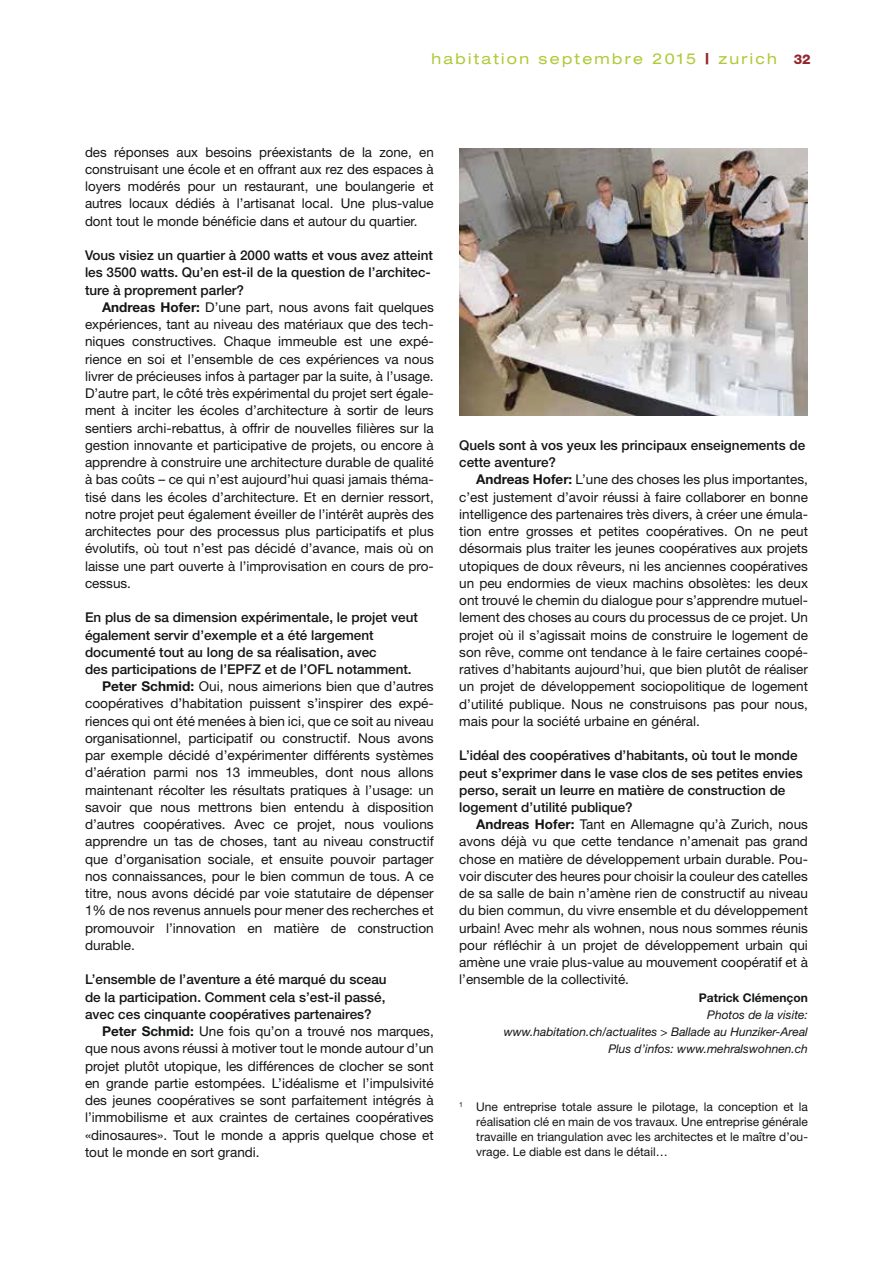
<style>
.page{position:relative;width:893px;height:1263px;background:#fff}
.page>*{position:absolute;margin:0;border:0;box-sizing:border-box;transform-origin:0 0}
.t1{font:expanded 15px "Helvetica Neue";letter-spacing:.15em;color:#aeca36}
.t2{font:13.5px/17.2px "Helvetica Neue";color:#131615;text-align:justify}
.t3{font:500 13.5px/17.2px "Helvetica Neue";color:#131615}
.t4{font:12px/15px "Helvetica Neue";color:#131615;text-align:justify}
.t5{font:italic 12px/17.2px "Helvetica Neue";color:#131615;text-align:right}
.t6{font:700 12px "Helvetica Neue";color:#131615}
.s1{font-weight:800;color:#94242c}
.s2{font-weight:800;font-stretch:normal;font-size:13.5px;color:#94242c}
.s3{font-weight:700}
</style>
<div class="page">
<img style="left:459px;top:149px;width:349px;height:266px">
<p class="t1" style="left:431px;top:54px;width:380px">habitation septembre 2015 <span class="s1">|</span> zurich <span class="s2">32</span></p>
<p class="t2" style="left:85px;top:145px;width:350px">des réponses aux besoins préexistants de la zone, en construisant une école et en offrant aux rez des espaces à loyers modérés pour un restaurant, une boulangerie et autres locaux dédiés à l’artisanat local. Une plus-value dont tout le monde bénéficie dans et autour du quartier.</p>
<p class="t3" style="left:85px;top:248px;width:349px">Vous visiez un quartier à 2000 watts et vous avez atteint les 3500 watts. Qu’en est-il de la question de l’architec&shy;ture à proprement parler?</p>
<p class="t2" style="left:85px;top:300px;width:350px;text-indent:17px"><span class="s3">Andreas Hofer:</span> D’une part, nous avons fait quelques expériences, tant au niveau des matériaux que des tech&shy;niques constructives. Chaque immeuble est une expé&shy;rience en soi et l’ensemble de ces expériences va nous livrer de précieuses infos à partager par la suite, à l’usage.<br>D’autre part, le côté très expérimental du projet sert égale&shy;ment à inciter les écoles d’architecture à sortir de leurs sentiers archi-rebattus, à offrir de nouvelles filières sur la gestion innovante et participative de projets, ou encore à apprendre à construire une architecture durable de qualité à bas coûts – ce qui n’est aujourd’hui quasi jamais théma&shy;tisé dans les écoles d’architecture. Et en dernier ressort, notre projet peut également éveiller de l’intérêt auprès des architectes pour des processus plus participatifs et plus évolutifs, où tout n’est pas décidé d’avance, mais où on laisse une part ouverte à l’improvisation en cours de pro&shy;cessus.</p>
<p class="t3" style="left:85px;top:610px;width:334px">En plus de sa dimension expérimentale, le projet veut</p>
<p class="t3" style="left:85px;top:627px;width:290px">également servir d’exemple et a été largement</p>
<p class="t3" style="left:85px;top:645px;width:293px">documenté tout au long de sa réalisation, avec</p>
<p class="t3" style="left:85px;top:662px;width:328px">des participations de l’EPFZ et de l’OFL notamment.</p>
<p class="t2" style="left:102px;top:679px;width:333px"><span class="s3">Peter Schmid:</span> Oui, nous aimerions bien que d’autres</p>
<p class="t2" style="left:85px;top:696px;width:350px">coopératives d’habitation puissent s’inspirer des expé-</p>
<p class="t2" style="left:85px;top:714px;width:350px">riences qui ont été menées à bien ici, que ce soit au niveau</p>
<p class="t2" style="left:85px;top:731px;width:350px">organisationnel, participatif ou constructif. Nous avons</p>
<p class="t2" style="left:85px;top:748px;width:350px">par exemple décidé d’expérimenter différents systèmes</p>
<p class="t2" style="left:85px;top:765px;width:350px">d’aération parmi nos 13 immeubles, dont nous allons</p>
<p class="t2" style="left:85px;top:783px;width:350px">maintenant récolter les résultats pratiques à l’usage: un</p>
<p class="t2" style="left:85px;top:800px;width:350px">savoir que nous mettrons bien entendu à disposition</p>
<p class="t2" style="left:85px;top:817px;width:350px">d’autres coopératives. Avec ce projet, nous voulions</p>
<p class="t2" style="left:85px;top:834px;width:350px">apprendre un tas de choses, tant au niveau constructif</p>
<p class="t2" style="left:85px;top:852px;width:350px">que d’organisation sociale, et ensuite pouvoir partager</p>
<p class="t2" style="left:85px;top:869px;width:350px">nos connaissances, pour le bien commun de tous. A ce</p>
<p class="t2" style="left:85px;top:886px;width:350px">titre, nous avons décidé par voie statutaire de dépenser</p>
<p class="t2" style="left:85px;top:903px;width:350px">1% de nos revenus annuels pour mener des recherches et</p>
<p class="t2" style="left:85px;top:921px;width:350px">promouvoir l’innovation en matière de construction</p>
<p class="t2" style="left:85px;top:938px;width:51px">durable.</p>
<p class="t3" style="left:85px;top:972px;width:303px;text-align:justify">L’ensemble de l’aventure a été marqué du sceau de la participation. Comment cela s’est-il passé, avec ces cinquante coopératives partenaires?</p>
<p class="t2" style="left:85px;top:1024px;width:350px;text-indent:17px"><span class="s3">Peter Schmid:</span> Une fois qu’on a trouvé nos marques, que nous avons réussi à motiver tout le monde autour d’un projet plutôt utopique, les différences de clocher se sont en grande partie estompées. L’idéalisme et l’impulsivité des jeunes coopératives se sont parfaitement intégrés à l’immobilisme et aux craintes de certaines coopératives «dinosaures». Tout le monde a appris quelque chose et tout le monde en sort grandi.</p>
<p class="t3" style="left:459px;top:438px;width:347px">Quels sont à vos yeux les principaux enseignements de cette aventure?</p>
<p class="t2" style="left:459px;top:472px;width:350px;text-indent:17px"><span class="s3">Andreas Hofer:</span> L’une des choses les plus importantes, c’est justement d’avoir réussi à faire collaborer en bonne intelligence des partenaires très divers, à créer une émula&shy;tion entre grosses et petites coopératives. On ne peut désormais plus traiter les jeunes coopératives aux projets utopiques de doux rêveurs, ni les anciennes coopératives un peu endormies de vieux machins obsolètes: les deux ont trouvé le chemin du dialogue pour s’apprendre mutuel&shy;lement des choses au cours du processus de ce projet. Un projet où il s’agissait moins de construire le logement de son rêve, comme ont tendance à le faire certaines coopé&shy;ratives d’habitants aujourd’hui, que bien plutôt de réaliser un projet de développement sociopolitique de logement d’utilité publique. Nous ne construisons pas pour nous, mais pour la société urbaine en général.</p>
<p class="t3" style="left:459px;top:748px;width:345px">L’idéal des coopératives d’habitants, où tout le monde peut s’exprimer dans le vase clos de ses petites envies perso, serait un leurre en matière de construction de logement d’utilité publique?</p>
<p class="t2" style="left:459px;top:817px;width:350px;text-indent:17px"><span class="s3">Andreas Hofer:</span> Tant en Allemagne qu’à Zurich, nous avons déjà vu que cette tendance n’amenait pas grand chose en matière de développement urbain durable. Pou&shy;voir discuter des heures pour choisir la couleur des catelles de sa salle de bain n’amène rien de constructif au niveau du bien commun, du vivre ensemble et du développement urbain! Avec mehr als wohnen, nous nous sommes réunis pour réfléchir à un projet de développement urbain qui amène une vraie plus-value au mouvement coopératif et à l’ensemble de la collectivité.</p>
<p class="t6" style="left:698px;top:993px;width:111px">Patrick Clémençon</p>
<p class="t5" style="left:503px;top:1007px;width:306px">Photos de la visite:<br>www.habitation.ch/actualites &gt; Ballade au Hunziker-Areal<br>Plus d’infos: www.mehralswohnen.ch</p>
<p class="t4" style="left:476px;top:1100px;width:333px;text-indent:-17px"><sup>1</sup> Une entreprise totale assure le pilotage, la conception et la réalisation clé en main de vos travaux. Une entreprise générale travaille en triangulation avec les architectes et le maître d’ou&shy;vrage. Le diable est dans le détail…</p>
</div>
